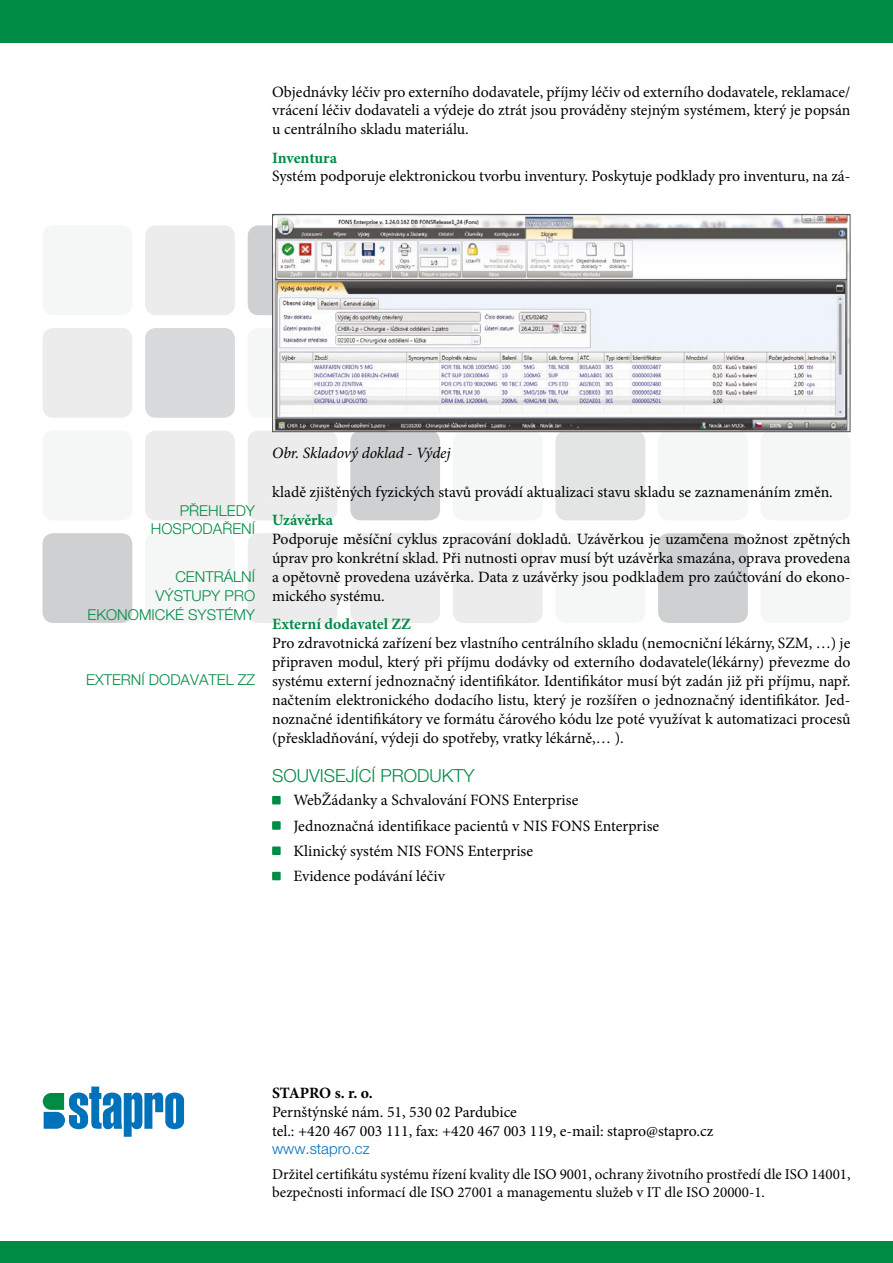
<style>
.page{position:relative;width:893px;height:1263px;background:#fff}
.page>*{position:absolute;margin:0;border:0;box-sizing:border-box;transform-origin:0 0}
.podnadpis{font:300 18px "Helvetica Neue CE";color:#008b45}
.základní_text{font:15.75px/18.9px "Minion Pro";color:#000;text-align:justify}
.odsazení{font:15.75px "Minion Pro";color:#000}
.podnadpis2{font:700 15.75px "Minion Pro";letter-spacing:-.005em;color:#008b45}
.základní_text-2{font:italic 15.75px "Minion Pro";letter-spacing:-.005em;color:#000}
.základní_text-3{font:700 15.75px "Minion Pro";letter-spacing:-.01em;color:#000}
.základní_text-4{font:15px/18px "Minion Pro";color:#000}
.anotace{font:300 15px/18.8px "Helvetica Neue CE";color:#008b45;text-align:right}
.t1{font:300 15px "Helvetica Neue CE";color:#0071b9}
</style>
<div class="page">
<div style="left:350px;top:533px;width:90px;height:90px;background:#ececed;border-radius:11px"></div>
<div style="left:248px;top:431px;width:89px;height:89px;background:#ececed;border-radius:11px"></div>
<div style="left:248px;top:533px;width:89px;height:90px;background:#ececed;border-radius:11px"></div>
<div style="left:248px;top:225px;width:89px;height:90px;background:#cfd0d1;border-radius:11px"></div>
<div style="left:248px;top:328px;width:89px;height:90px;background:#f5f6f6;border-radius:11px"></div>
<div style="left:145px;top:328px;width:90px;height:90px;background:#d9dadb;border-radius:11px"></div>
<div style="left:350px;top:431px;width:90px;height:89px;background:#cfd0d1;border-radius:11px"></div>
<div style="left:145px;top:225px;width:90px;height:90px;background:#ececed;border-radius:11px"></div>
<div style="left:43px;top:431px;width:89px;height:89px;background:#f5f6f6;border-radius:11px"></div>
<div style="left:145px;top:533px;width:90px;height:90px;background:#f5f6f6;border-radius:11px"></div>
<div style="left:43px;top:533px;width:89px;height:90px;background:#cfd0d1;border-radius:11px"></div>
<div style="left:43px;top:328px;width:89px;height:90px;background:#ececed;border-radius:11px"></div>
<div style="left:43px;top:225px;width:89px;height:90px;background:#f5f6f6;border-radius:11px"></div>
<div style="left:453px;top:533px;width:90px;height:90px;background:#ececed;border-radius:11px"></div>
<div style="left:453px;top:431px;width:90px;height:89px;background:#f5f6f6;border-radius:11px"></div>
<div style="left:145px;top:431px;width:90px;height:89px;background:#ececed;border-radius:11px"></div>
<div style="left:555px;top:533px;width:90px;height:90px;background:#f5f6f6;border-radius:11px"></div>
<div style="left:555px;top:431px;width:90px;height:89px;background:#e3e4e4;border-radius:11px"></div>
<div style="left:658px;top:533px;width:90px;height:90px;background:#cfd0d1;border-radius:11px"></div>
<div style="left:658px;top:431px;width:90px;height:89px;background:#f5f6f6;border-radius:11px"></div>
<div style="left:761px;top:533px;width:89px;height:90px;background:#f5f6f6;border-radius:11px"></div>
<div style="left:761px;top:431px;width:89px;height:89px;background:#f5f6f6;border-radius:11px"></div>
<div style="left:0;top:0;width:893px;height:43px;background:#008b45"></div>
<div style="left:0;top:1242px;width:893px;height:21px;background:#008b45"></div>
<svg style="left:43px;top:1086px;width:141px;height:51px"></svg>
<img style="left:274px;top:216px;width:574px;height:214px">
<div style="left:272px;top:214px;width:578px;height:218px;border:1px solid #58585a"></div>
<div style="left:272px;top:796px;width:9px;height:8px;background:#008b45"></div>
<div style="left:272px;top:821px;width:9px;height:9px;background:#008b45"></div>
<div style="left:272px;top:846px;width:9px;height:9px;background:#008b45"></div>
<div style="left:272px;top:872px;width:9px;height:8px;background:#008b45"></div>
<p class="základní_text" style="left:272px;top:82px;width:580px">Objednávky léčiv pro externího dodavatele, příjmy léčiv od externího dodavatele, reklamace/ vrácení léčiv dodavateli a výdeje do ztrát jsou prováděny stejným systémem, který je popsán u centrálního skladu materiálu.</p>
<p class="podnadpis2" style="left:272px;top:146px;width:66px">Inventura</p>
<p class="základní_text" style="left:272px;top:167px;width:580px">Systém podporuje elektronickou tvorbu inventury. Poskytuje podklady pro inventuru, na zá-</p>
<p class="anotace" style="left:151px;top:501px;width:106px">PŘEHLEDY<br>HOSPODAŘENÍ</p>
<p class="anotace" style="left:88px;top:568px;width:169px">CENTRÁLNÍ<br>VÝSTUPY PRO<br>EKONOMICKÉ SYSTÉMY</p>
<p class="anotace" style="left:86px;top:671px;width:162px">EXTERNÍ DODAVATEL ZZ</p>
<p class="základní_text-2" style="left:272px;top:442px;width:180px">Obr. Skladový doklad - Výdej</p>
<p class="základní_text" style="left:272px;top:483px;width:562px">kladě zjištěných fyzických stavů provádí aktualizaci stavu skladu se zaznamenáním změn.</p>
<p class="podnadpis2" style="left:272px;top:509px;width:62px">Uzávěrka</p>
<p class="základní_text" style="left:272px;top:530px;width:580px">Podporuje měsíční cyklus zpracování dokladů. Uzávěrkou je uzamčena možnost zpětných úprav pro konkrétní sklad. Při nutnosti oprav musí být uzávěrka smazána, oprava provedena a opětovně provedena uzávěrka. Data z uzávěrky jsou podkladem pro zaúčtování do ekono&shy;mického systému.</p>
<p class="podnadpis2" style="left:272px;top:613px;width:140px">Externí dodavatel ZZ</p>
<p class="základní_text" style="left:272px;top:634px;width:580px">Pro zdravotnická zařízení bez vlastního centrálního skladu (nemocniční lékárny, SZM, …) je připraven modul, který při příjmu dodávky od externího dodavatele(lékárny) převezme do systému externí jednoznačný identifikátor. Identifikátor musí být zadán již při příjmu, např. načtením elektronického dodacího listu, který je rozšířen o jednoznačný identifikátor. Jed&shy;noznačné identifikátory ve formátu čárového kódu lze poté využívat k automatizaci procesů (přeskladňování, výdeji do spotřeby, vratky lékárně,… ).</p>
<p class="podnadpis" style="left:272px;top:766px;width:48px">SOUVISE</p>
<p class="podnadpis" style="left:346px;top:766px;width:48px">JÍCÍ PROD</p>
<p class="podnadpis" style="left:429px;top:766px;width:36px">UKTY</p>
<p class="odsazení" style="left:293px;top:790px;width:286px">WebŽádanky a Schvalování FONS Enterprise</p>
<p class="odsazení" style="left:293px;top:815px;width:367px">Jednoznačná identifikace pacientů v NIS FONS Enterprise</p>
<p class="odsazení" style="left:293px;top:840px;width:241px">Klinický systém NIS FONS Enterprise</p>
<p class="odsazení" style="left:293px;top:866px;width:153px">Evidence podávání léčiv</p>
<p class="základní_text-3" style="left:272px;top:1082px;width:102px">STAPRO s. r. o.</p>
<p class="základní_text" style="left:272px;top:1102px;width:246px">Pernštýnské nám. 51, 530 02 Pardubice</p>
<p class="základní_text" style="left:272px;top:1121px;width:443px">tel.: +420 467 003 111, fax: +420 467 003 119, e-mail: stapro@stapro.cz</p>
<p class="t1" style="left:272px;top:1140px;width:99px">WWW.STAPRO.CZ</p>
<p class="základní_text-4" style="left:272px;top:1166px;width:580px">Držitel certifikátu systému řízení kvality dle ISO 9001, ochrany životního prostředí dle ISO 14001, bezpečnosti informací dle ISO 27001 a managementu služeb v IT dle ISO 20000-1.</p>
</div>
